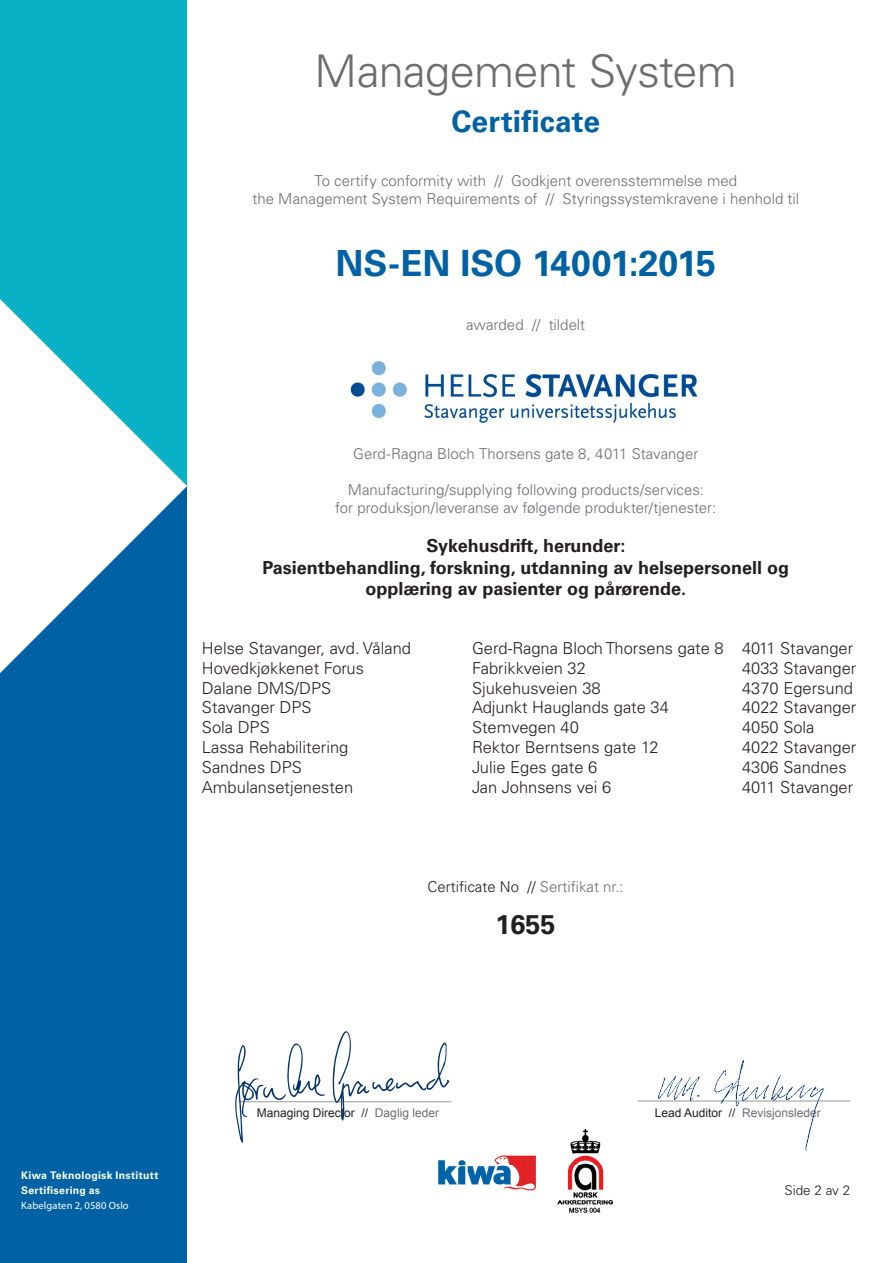
<style>
.page{position:relative;width:893px;height:1263px;background:#fff}
.page>*{position:absolute;margin:0;border:0;box-sizing:border-box;transform-origin:0 0}
.certificate_title{font:300 45px "Univers LT Std";letter-spacing:-.015em;color:#6c6d70}
.certificate{font:700 36px "Univers LT Std";letter-spacing:-.005em;color:#0062a5}
.certificate-2{font:700 30px "Univers LT Std";letter-spacing:.005em;color:#0062a5}
.t1{font:700 27px "Univers LT Std";color:#231f20}
.t2{font:700 18px "Univers LT Std";color:#231f20}
.t3{font:300 16.5px "Univers LT Std";color:#231f20}
.explanation_text{font:300 15px "Univers LT Std";color:#6c6d70}
.t4{font:300 15px "Univers LT Std";color:#231f20}
.t5{font:300 13.5px "Univers LT Std";color:#231f20}
.t6{font:12px "Arial";color:#231f20}
.t7{font:12px "Arial";color:#6c6d70}
.t8{font:700 10.5px/15px "Univers LT Std";letter-spacing:.025em;color:#fff}
.t9{font:10.5px "Myriad Pro";letter-spacing:.015em;color:#fff}
.s1{color:#6c6d70}
.s2{color:#231f20}
</style>
<div class="page">
<div style="left:0;top:486px;width:187px;height:777px;background:#0062a5"></div>
<div style="left:0;top:0;width:187px;height:486px;background:#09b1c7"></div>
<svg style="left:0;top:299px;width:187px;height:374px;fill:#fff"></svg>
<hr style="left:239px;top:1101px;width:212px;height:1px;background:#939598">
<hr style="left:638px;top:1101px;width:212px;height:1px;background:#939598">
<img style="left:438px;top:1130px;width:175px;height:83px">
<img style="left:350px;top:361px;width:348px;height:62px">
<svg style="left:333px;top:1031px;width:116px;height:90px"></svg>
<svg style="left:235px;top:1043px;width:90px;height:100px"></svg>
<img style="left:656px;top:1060px;width:169px;height:91px">
<p class="certificate_title" style="left:315px;top:44px;width:424px">Management System</p>
<p class="certificate-2" style="left:451px;top:103px;width:150px">Certificate</p>
<p class="explanation_text" style="left:314px;top:171px;width:424px">To certify conformity with // Godkjent overensstemmelse med</p>
<p class="explanation_text" style="left:252px;top:189px;width:548px">the Management System Requirements of // Styringssystemkravene i henhold til</p>
<p class="certificate" style="left:335px;top:242px;width:382px">NS-EN ISO 14001:2015</p>
<p class="explanation_text" style="left:466px;top:315px;width:120px">awarded // tildelt</p>
<p class="explanation_text" style="left:353px;top:444px;width:347px">Gerd-Ragna Bloch Thorsens gate 8, 4011 Stavanger</p>
<p class="explanation_text" style="left:348px;top:480px;width:358px">Manufacturing/supplying following products/services:</p>
<p class="explanation_text" style="left:335px;top:498px;width:383px">for produksjon/leveranse av følgende produkter/tjenester:</p>
<p class="t2" style="left:427px;top:535px;width:200px">Sykehusdrift, herunder:</p>
<p class="t2" style="left:262px;top:557px;width:528px">Pasientbehandling, forskning, utdanning av helsepersonell og</p>
<p class="t2" style="left:365px;top:578px;width:322px">opplæring av pasienter og pårørende.</p>
<p class="t3" style="left:202px;top:638px;width:211px">Helse Stavanger, avd. Våland</p>
<p class="t3" style="left:472px;top:638px;width:383px">Gerd-Ragna Bloch Thorsens gate 8 4011 Stavanger</p>
<p class="t3" style="left:202px;top:658px;width:164px">Hovedkjøkkenet Forus</p>
<p class="t3" style="left:472px;top:658px;width:115px">Fabrikkveien 32</p>
<p class="t3" style="left:742px;top:658px;width:116px">4033 Stavanger</p>
<p class="t3" style="left:202px;top:678px;width:131px">Dalane DMS/DPS</p>
<p class="t3" style="left:472px;top:678px;width:130px">Sjukehusveien 38</p>
<p class="t3" style="left:742px;top:678px;width:112px">4370 Egersund</p>
<p class="t3" style="left:202px;top:698px;width:111px">Stavanger DPS</p>
<p class="t3" style="left:472px;top:698px;width:198px">Adjunkt Hauglands gate 34</p>
<p class="t3" style="left:742px;top:698px;width:116px">4022 Stavanger</p>
<p class="t3" style="left:202px;top:717px;width:69px">Sola DPS</p>
<p class="t3" style="left:472px;top:717px;width:108px">Stemvegen 40</p>
<p class="t3" style="left:742px;top:717px;width:74px">4050 Sola</p>
<p class="t3" style="left:202px;top:737px;width:148px">Lassa Rehabilitering</p>
<p class="t3" style="left:472px;top:737px;width:188px">Rektor Berntsens gate 12</p>
<p class="t3" style="left:742px;top:737px;width:116px">4022 Stavanger</p>
<p class="t3" style="left:202px;top:757px;width:101px">Sandnes DPS</p>
<p class="t3" style="left:472px;top:757px;width:127px">Julie Eges gate 6</p>
<p class="t3" style="left:742px;top:757px;width:106px">4306 Sandnes</p>
<p class="t3" style="left:202px;top:777px;width:153px">Ambulansetjenesten</p>
<p class="t3" style="left:472px;top:777px;width:141px">Jan Johnsens vei 6</p>
<p class="t3" style="left:742px;top:777px;width:113px">4011 Stavanger</p>
<p class="t4" style="left:427px;top:877px;width:198px">Certificate No // <span class="s1">Sertifikat nr.:</span></p>
<p class="t1" style="left:495px;top:908px;width:62px">1655</p>
<p class="t8" style="left:21px;top:1168px;width:139px">Kiwa Teknologisk Institutt<br>Sertifisering as</p>
<p class="t9" style="left:21px;top:1199px;width:109px">Kabelgaten 2, 0580 Oslo</p>
<p class="t6" style="left:257px;top:1105px;width:184px">Managing Director // <span class="s1">Daglig leder</span></p>
<p class="t7" style="left:655px;top:1105px;width:168px"><span class="s2">Lead Auditor //</span> Revisjonsleder</p>
<p class="t5" style="left:784px;top:1182px;width:67px">Side 2 av 2</p>
</div>
